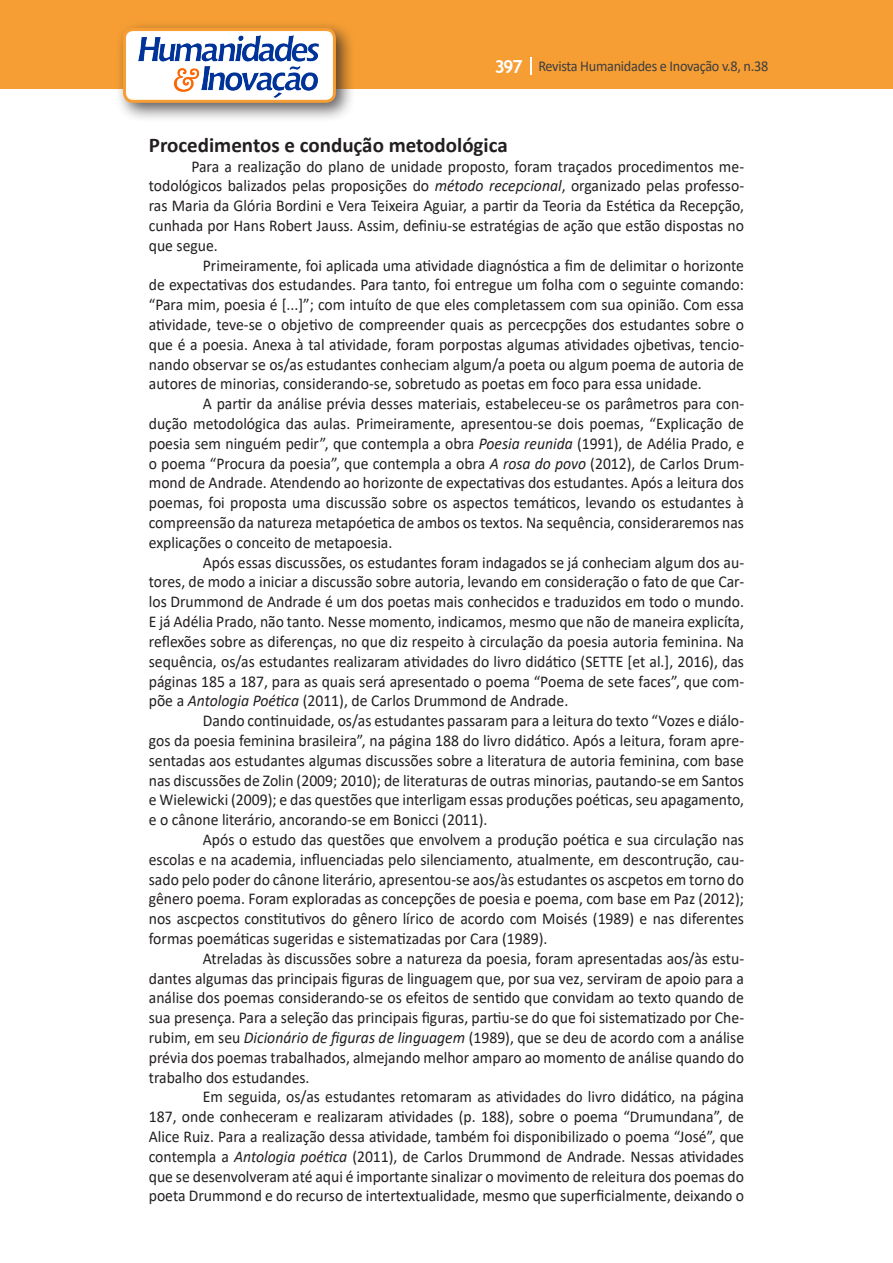
<style>
.page{position:relative;width:893px;height:1263px;background:#fff}
.page>*{position:absolute;margin:0;border:0;box-sizing:border-box;transform-origin:0 0}
.Titulo_2{font:700 21px "Calibri";color:#231f20}
.Texto{font:16.5px/19.8px "Calibri";color:#231f20;text-align:justify;scale:.95 1}
.t1{font:15px "Calibri";letter-spacing:-.02em;color:#3e3e3f;scale:.95 1}
.s1{font-family:"Trebuchet MS";font-weight:700;font-size:18px;color:#fff}
.s2{font-style:italic}
</style>
<div class="page">
<div style="left:0;top:0;width:893px;height:88px;background:#f69e34"></div>
<svg style="left:530px;top:57px;width:2px;height:18px"></svg>
<div style="left:115px;top:20px;width:241px;height:103px;background:#231f20;opacity:.75"></div>
<div style="left:125px;top:30px;width:209px;height:71px;background:#fff;border-radius:9px"></div>
<img style="left:138px;top:35px;width:181px;height:62px">
<div style="left:123px;top:28px;width:213px;height:75px;border:3px solid #f69e34;border-radius:9px"></div>
<p class="t1" style="left:495px;top:56px;width:290px"><span class="s1">397</span> Revista Humanidades e Inovação v.8, n.38</p>
<p class="Titulo_2" style="left:149px;top:130px;width:360px">Procedimentos e condução metodológica</p>
<p class="Texto" style="left:149px;top:156px;width:628px;text-indent:43px">Para a realização do plano de unidade proposto, foram traçados procedimentos me&shy;todológicos balizados pelas proposições do <span class="s2">método recepcional</span>, organizado pelas professo&shy;ras Maria da Glória Bordini e Vera Teixeira Aguiar, a partir da Teoria da Estética da Recepção, cunhada por Hans Robert Jauss. Assim, definiu-se estratégias de ação que estão dispostas no que segue.</p>
<p class="Texto" style="left:149px;top:255px;width:628px;text-indent:54px">Primeiramente, foi aplicada uma atividade diagnóstica a fim de delimitar o horizonte de expectativas dos estudandes. Para tanto, foi entregue um folha com o seguinte comando: “Para mim, poesia é [...]”; com intuíto de que eles completassem com sua opinião. Com essa atividade, teve-se o objetivo de compreender quais as percecpções dos estudantes sobre o que é a poesia. Anexa à tal atividade, foram porpostas algumas atividades ojbetivas, tencio&shy;nando observar se os/as estudantes conheciam algum/a poeta ou algum poema de autoria de autores de minorias, considerando-se, sobretudo as poetas em foco para essa unidade.</p>
<p class="Texto" style="left:149px;top:393px;width:628px;text-indent:54px">A partir da análise prévia desses materiais, estabeleceu-se os parâmetros para con&shy;dução metodológica das aulas. Primeiramente, apresentou-se dois poemas, “Explicação de poesia sem ninguém pedir”, que contempla a obra <span class="s2">Poesia reunida</span> (1991), de Adélia Prado, e o poema “Procura da poesia”, que contempla a obra <span class="s2">A rosa do povo</span> (2012), de Carlos Drum&shy;mond de Andrade. Atendendo ao horizonte de expectativas dos estudantes. Após a leitura dos poemas, foi proposta uma discussão sobre os aspectos temáticos, levando os estudantes à compreensão da natureza metapóetica de ambos os textos. Na sequência, consideraremos nas explicações o conceito de metapoesia.</p>
<p class="Texto" style="left:149px;top:552px;width:628px;text-indent:54px">Após essas discussões, os estudantes foram indagados se já conheciam algum dos au&shy;tores, de modo a iniciar a discussão sobre autoria, levando em consideração o fato de que Car&shy;los Drummond de Andrade é um dos poetas mais conhecidos e traduzidos em todo o mundo.<br>E já Adélia Prado, não tanto. Nesse momento, indicamos, mesmo que não de maneira explicíta, reflexões sobre as diferenças, no que diz respeito à circulação da poesia autoria feminina. Na sequência, os/as estudantes realizaram atividades do livro didático (SETTE [et al.], 2016), das páginas 185 a 187, para as quais será apresentado o poema “Poema de sete faces”, que com&shy;põe a <span class="s2">Antologia Poética</span> (2011), de Carlos Drummond de Andrade.</p>
<p class="Texto" style="left:149px;top:710px;width:628px;text-indent:54px">Dando continuidade, os/as estudantes passaram para a leitura do texto “Vozes e diálo&shy;gos da poesia feminina brasileira”, na página 188 do livro didático. Após a leitura, foram apre&shy;sentadas aos estudantes algumas discussões sobre a literatura de autoria feminina, com base nas discussões de Zolin (2009; 2010); de literaturas de outras minorias, pautando-se em Santos e Wielewicki (2009); e das questões que interligam essas produções poéticas, seu apagamento, e o cânone literário, ancorando-se em Bonicci (2011).</p>
<p class="Texto" style="left:149px;top:829px;width:628px;text-indent:54px">Após o estudo das questões que envolvem a produção poética e sua circulação nas escolas e na academia, influenciadas pelo silenciamento, atualmente, em descontrução, cau&shy;sado pelo poder do cânone literário, apresentou-se aos/às estudantes os ascpetos em torno do gênero poema. Foram exploradas as concepções de poesia e poema, com base em Paz (2012); nos ascpectos constitutivos do gênero lírico de acordo com Moisés (1989) e nas diferentes formas poemáticas sugeridas e sistematizadas por Cara (1989).</p>
<p class="Texto" style="left:149px;top:948px;width:628px;text-indent:54px">Atreladas às discussões sobre a natureza da poesia, foram apresentadas aos/às estu&shy;dantes algumas das principais figuras de linguagem que, por sua vez, serviram de apoio para a análise dos poemas considerando-se os efeitos de sentido que convidam ao texto quando de sua presença. Para a seleção das principais figuras, partiu-se do que foi sistematizado por Che&shy;rubim, em seu <span class="s2">Dicionário de figuras de linguagem</span> (1989), que se deu de acordo com a análise prévia dos poemas trabalhados, almejando melhor amparo ao momento de análise quando do trabalho dos estudandes.</p>
<p class="Texto" style="left:149px;top:1086px;width:628px;text-indent:54px">Em seguida, os/as estudantes retomaram as atividades do livro didático, na página 187, onde conheceram e realizaram atividades (p. 188), sobre o poema “Drumundana”, de Alice Ruiz. Para a realização dessa atividade, também foi disponibilizado o poema “José”, que contempla a <span class="s2">Antologia poética</span> (2011), de Carlos Drummond de Andrade. Nessas atividades que se desenvolveram até aqui é importante sinalizar o movimento de releitura dos poemas do poeta Drummond e do recurso de intertextualidade, mesmo que superficialmente, deixando o</p>
</div>
